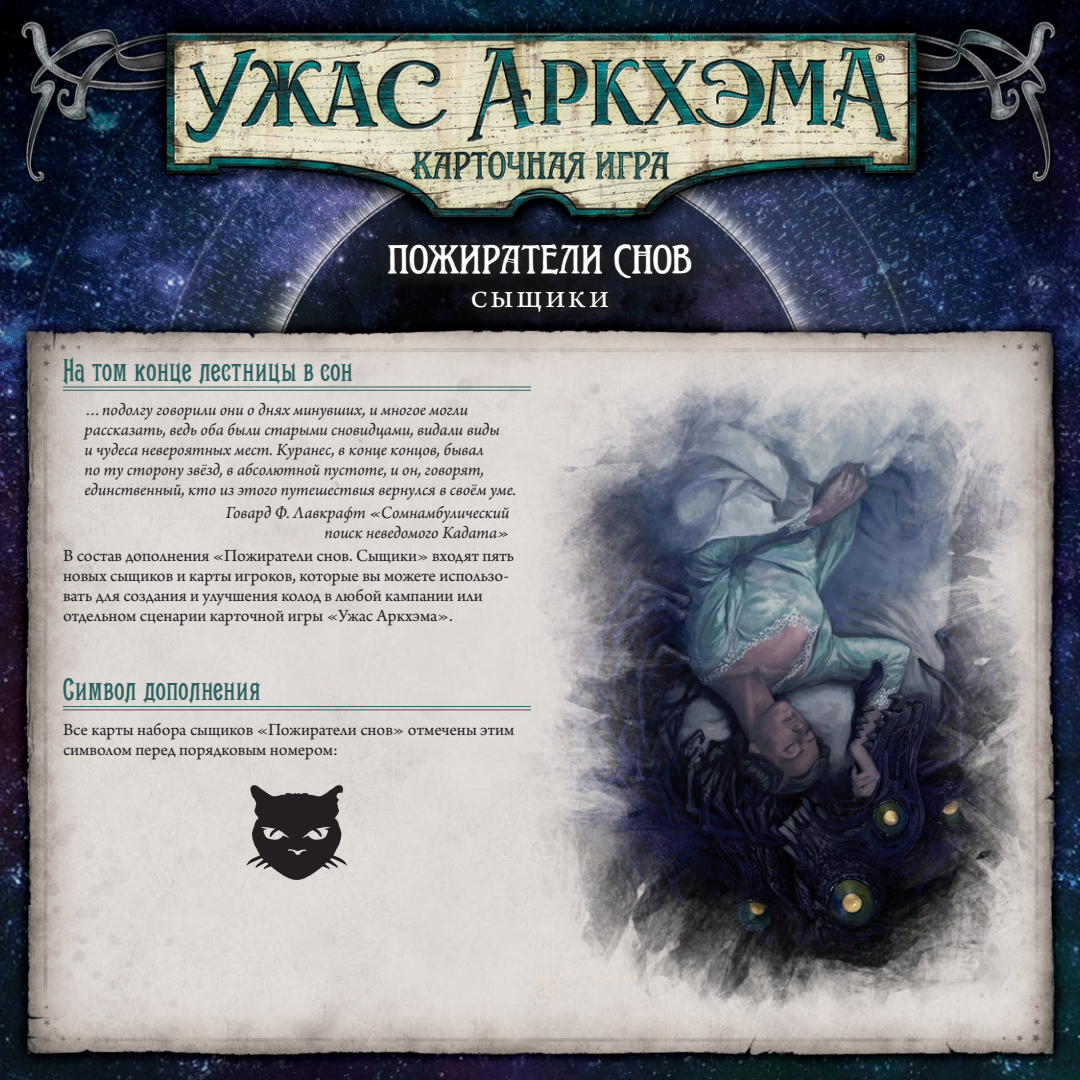
<style>
.page{position:relative;width:1080px;height:1080px;background:#fff}
.page>*{position:absolute;margin:0;border:0;box-sizing:border-box;transform-origin:0 0}
.t1{font:44px "Teutonic RU";letter-spacing:-.005em;color:#fff}
.t2{font:34px "Arno Pro";color:#fff}
.t3{font:32px "Conkordia";letter-spacing:.005em;color:#29625f}
.t4{font:italic 18px/20px "Arno Pro";letter-spacing:-.005em;color:#231f20}
.t5{font:18px/20px "Arno Pro";color:#231f20}
</style>
<div class="page">
<img style="left:0;top:0;width:1080px;height:1080px">
<img style="left:479px;top:350px;width:601px;height:673px">
<hr style="left:63px;top:387px;width:468px;height:1px;background:#29625f">
<hr style="left:63px;top:390px;width:468px;height:1px;background:#29625f">
<hr style="left:63px;top:706px;width:468px;height:1px;background:#29625f">
<hr style="left:63px;top:710px;width:468px;height:1px;background:#29625f">
<svg style="left:372px;top:228px;width:336px;height:100px;background:#14151c"></svg>
<svg style="left:246px;top:785px;width:101px;height:95px;background:#656060"></svg>
<h1 class="t1" style="left:388px;top:237px;width:306px">ПОЖИРАТЕЛИ СНОВ</h1>
<h2 class="t2" style="left:471px;top:278px;width:140px">сыщики</h2>
<h3 class="t3" style="left:63px;top:354px;width:292px">На том конце лестницы в сон</h3>
<p class="t4" style="left:85px;top:401px;width:433px">…подолгу говорили они о днях минувших, и многое могли рассказать, ведь оба были старыми сновидцами, видали виды<br>и чудеса невероятных мест. Куранес, в конце концов, бывал<br>по ту сторону звёзд, в абсолютной пустоте, и он, говорят, единственный, кто из этого путешествия вернулся в своём уме.</p>
<p class="t4" style="left:226px;top:504px;width:285px;text-align:right">Говард Ф. Лавкрафт «Сомнамбулический поиск неведомого Кадата»</p>
<p class="t5" style="left:63px;top:547px;width:453px">В состав дополнения «Пожиратели снов. Сыщики» входят пять новых сыщиков и карты игроков, которые вы можете использо&shy;вать для создания и улучшения колод в любой кампании или отдельном сценарии карточной игры «Ужас Аркхэма».</p>
<h3 class="t3" style="left:63px;top:673px;width:200px">Символ дополнения</h3>
<p class="t5" style="left:63px;top:720px;width:453px">Все карты набора сыщиков «Пожиратели снов» отмечены этим символом перед порядковым номером:</p>
</div>
